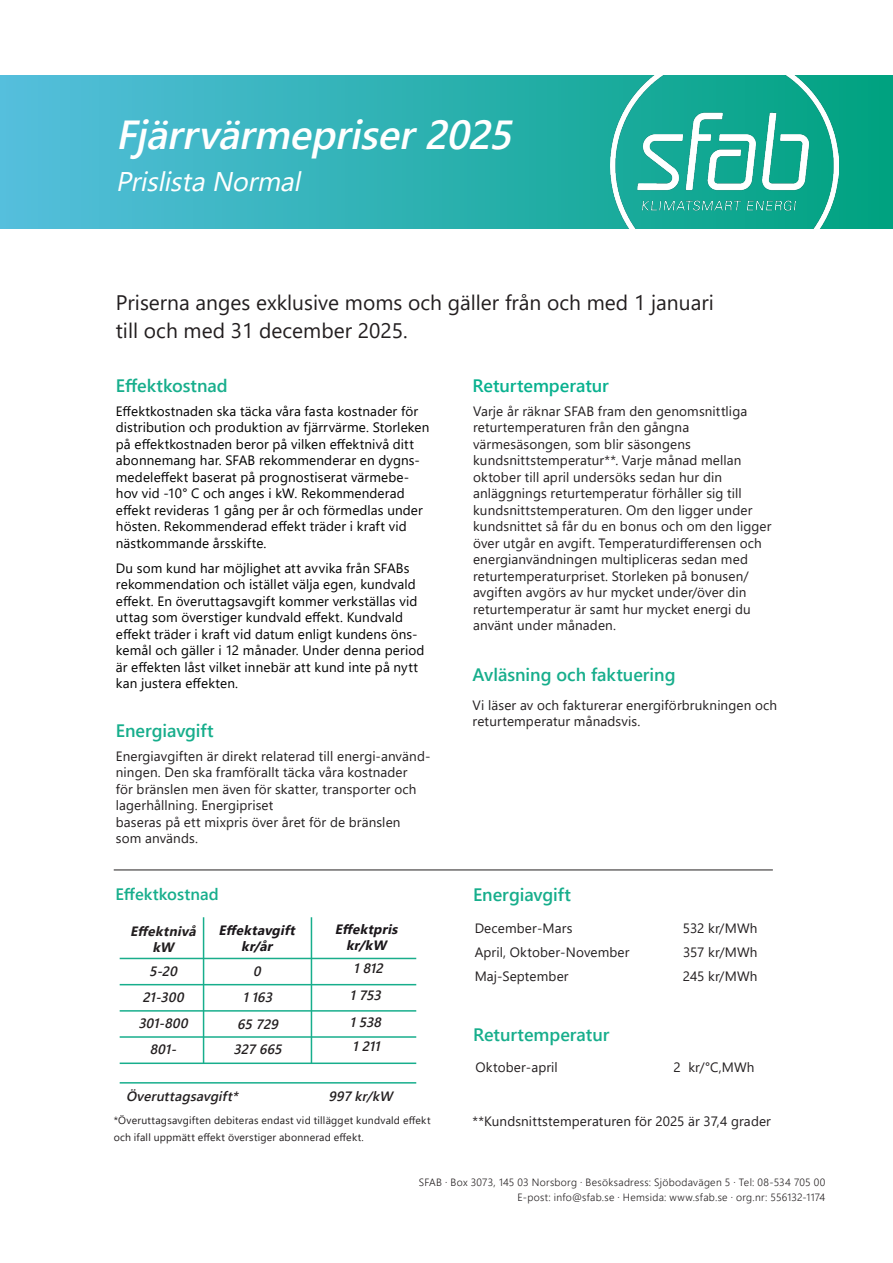
<style>
.page{position:relative;width:893px;height:1263px;background:#fff}
.page>*{position:absolute;margin:0;border:0;box-sizing:border-box;transform-origin:0 0}
.t1{font:italic 600 40.5px "Segoe UI";color:#fff}
.t2{font:italic 27px "Segoe UI";color:#fff}
.t3{font:21px/28.5px "Segoe UI";color:#231f20}
.t4{font:600 18px "Segoe UI";color:#17ae8c}
.t5{font:600 18px "Segoe UI";letter-spacing:-.005em;color:#09b18f}
.t6{font:600 16.5px "Segoe UI";letter-spacing:.005em;color:#17ae8c}
.Bröd{font:13.5px/16.5px "Segoe UI";letter-spacing:.01em;color:#231f20}
.t7{font:13.5px/16.5px "Segoe UI";letter-spacing:.01em;color:#000}
.Rubrik{font:italic 600 13.5px "Segoe UI";color:#231f20}
.Rubrik-2{font:italic 700 13.5px "Segoe UI";color:#1a161a}
.Rubrik-3{font:italic 700 13.5px "Segoe UI";color:#231f20}
.t8{font:300 10.5px "Segoe UI";letter-spacing:.025em;color:#231f20}
.Bröd-2{font:10.5px/16.5px "Segoe UI";letter-spacing:.02em;color:#231f20}
</style>
<div class="page">
<hr style="left:203px;top:917px;width:1px;height:146px;background:#17ae8c">
<hr style="left:311px;top:917px;width:1px;height:146px;background:#17ae8c">
<hr style="left:120px;top:958px;width:296px;height:1px;background:#1aad8b">
<hr style="left:120px;top:984px;width:296px;height:1px;background:#17ae8c">
<hr style="left:120px;top:1010px;width:296px;height:1px;background:#17ae8c">
<hr style="left:120px;top:1036px;width:296px;height:2px;background:#17ae8c">
<hr style="left:120px;top:1062px;width:296px;height:2px;background:#17ae8c">
<hr style="left:120px;top:1082px;width:296px;height:1px;background:#17ae8c">
<svg style="left:0;top:76px;width:893px;height:152px;background:#33b3b8"></svg>
<hr style="left:114px;top:870px;width:659px;height:1px;background:#231f20">
<img style="left:610px;top:76px;width:228px;height:152px">
<p class="t1" style="left:116px;top:96px;width:411px">Fjärrvärmepriser2025</p>
<p class="t2" style="left:116px;top:156px;width:195px">PrislistaNormal</p>
<p class="t3" style="left:116px;top:286px;width:599px">Priserna anges exklusive moms och gäller från och med 1 januari till och med 31 december 2025.</p>
<p class="t4" style="left:116px;top:369px;width:113px">Effektkostnad</p>
<p class="t7" style="left:116px;top:401px;width:315px">Effektkostnaden ska täcka våra fasta kostnader för distribution och produktion av fjärrvärme. Storleken på effektkostnaden beror på vilken effektnivå ditt abonnemang har. SFAB rekommenderar en dygns&shy;medeleffekt baserat på prognostiserat värmebe&shy;hov vid -10° C och anges i kW. Rekommenderad effekt revideras 1 gång per år och förmedlas under hösten. Rekommenderad effekt träder i kraft vid nästkommande årsskifte.</p>
<p class="t7" style="left:116px;top:558px;width:310px">Du som kund har möjlighet att avvika från SFABs rekommendation och istället välja egen, kundvald effekt. En överuttagsavgift kommer verkställas vid uttag som överstiger kundvald effekt. Kundvald effekt träder i kraft vid datum enligt kundens öns&shy;kemål och gäller i 12 månader. Under denna period är effekten låst vilket innebär att kund inte på nytt kan justera effekten.</p>
<p class="t4" style="left:116px;top:714px;width:99px">Energiavgift</p>
<p class="Bröd" style="left:116px;top:746px;width:316px">Energiavgiften är direkt relaterad till energi-använd&shy;ningen. Den ska framförallt täcka våra kostnader<br>för bränslen men även för skatter, transporter och lagerhållning. Energipriset<br>baseras på ett mixpris över året för de bränslen<br>som används.</p>
<p class="t6" style="left:115px;top:879px;width:105px">Effektkostnad</p>
<p class="Rubrik-3" style="left:130px;top:919px;width:71px">Effektnivå</p>
<p class="Rubrik-3" style="left:152px;top:935px;width:27px">kW</p>
<p class="Rubrik" style="left:149px;top:958px;width:34px">5-20</p>
<p class="Rubrik" style="left:253px;top:958px;width:14px">0</p>
<p class="Rubrik" style="left:143px;top:985px;width:47px">21-300</p>
<p class="Rubrik" style="left:243px;top:985px;width:36px">1163</p>
<p class="Rubrik" style="left:237px;top:1011px;width:47px">65729</p>
<p class="Rubrik" style="left:233px;top:1037px;width:54px">327665</p>
<p class="Rubrik" style="left:353px;top:1033px;width:33px">1211</p>
<p class="Rubrik" style="left:329px;top:1083px;width:70px">997kr/kW</p>
<p class="Rubrik-2" style="left:335px;top:916px;width:69px">Effektpris</p>
<p class="Rubrik-2" style="left:346px;top:932px;width:46px">kr/kW</p>
<p class="Rubrik-2" style="left:219px;top:917px;width:82px">Effektavgift</p>
<p class="Rubrik-2" style="left:241px;top:933px;width:37px">kr/år</p>
<p class="Rubrik" style="left:353px;top:956px;width:35px">1812</p>
<p class="Rubrik" style="left:350px;top:982px;width:37px">1753</p>
<p class="Rubrik" style="left:350px;top:1010px;width:37px">1538</p>
<p class="Rubrik" style="left:138px;top:1011px;width:55px">301-800</p>
<p class="Rubrik" style="left:150px;top:1037px;width:32px">801-</p>
<p class="Rubrik" style="left:126px;top:1083px;width:118px">Överuttagsavgift*</p>
<p class="t5" style="left:472px;top:369px;width:138px">Returtemperatur</p>
<p class="Bröd" style="left:473px;top:401px;width:300px">Varje år räknar SFAB fram den genomsnittliga returtemperaturen från den gångna värmesäsongen, som blir säsongens kundsnittstemperatur**. Varje månad mellan oktober till april undersöks sedan hur din anläggnings returtemperatur förhåller sig till kundsnittstemperaturen. Om den ligger under kundsnittet så får du en bonus och om den ligger över utgår en avgift. Temperaturdifferensen och energianvändningen multipliceras sedan med returtemperaturpriset. Storleken på bonusen/ avgiften avgörs av hur mycket under/över din returtemperatur är samt hur mycket energi du använt under månaden.</p>
<p class="t4" style="left:472px;top:658px;width:205px">Avläsning och faktuering</p>
<p class="Bröd" style="left:472px;top:695px;width:306px">Vi läser av och fakturerar energiförbrukningen och returtemperatur månadsvis.</p>
<p class="t4" style="left:473px;top:878px;width:99px">Energiavgift</p>
<p class="Bröd" style="left:475px;top:919px;width:99px">December-Mars</p>
<p class="Bröd" style="left:683px;top:919px;width:76px">532 kr/MWh</p>
<p class="Bröd" style="left:475px;top:943px;width:156px">April, Oktober-November</p>
<p class="Bröd" style="left:683px;top:943px;width:76px">357 kr/MWh</p>
<p class="Bröd" style="left:475px;top:967px;width:95px">Maj-September</p>
<p class="Bröd" style="left:683px;top:967px;width:76px">245 kr/MWh</p>
<p class="t4" style="left:473px;top:1017px;width:138px">Returtemperatur</p>
<p class="Bröd" style="left:475px;top:1057px;width:84px">Oktober-april</p>
<p class="Bröd" style="left:688px;top:1057px;width:68px">kr/°C,MWh</p>
<p class="Bröd" style="left:673px;top:1057px;width:9px">2</p>
<p class="Bröd-2" style="left:114px;top:1111px;width:318px">*Överuttagsavgiften debiteras endast vid tillägget kundvald effekt och ifall uppmätt effekt överstiger abonnerad effekt.</p>
<p class="Bröd" style="left:472px;top:1112px;width:300px">**Kundsnittstemperaturen för 2025 är 37,4 grader</p>
<p class="t8" style="left:419px;top:1172px;width:408px">SFAB · Box 3073, 145 03 Norsborg · Besöksadress: Sjöbodavägen 5 · Tel: 08-534 705 00</p>
<p class="t8" style="left:517px;top:1187px;width:309px">E-post: info@sfab.se · Hemsida: www.sfab.se · org.nr: 556132-1174</p>
</div>
